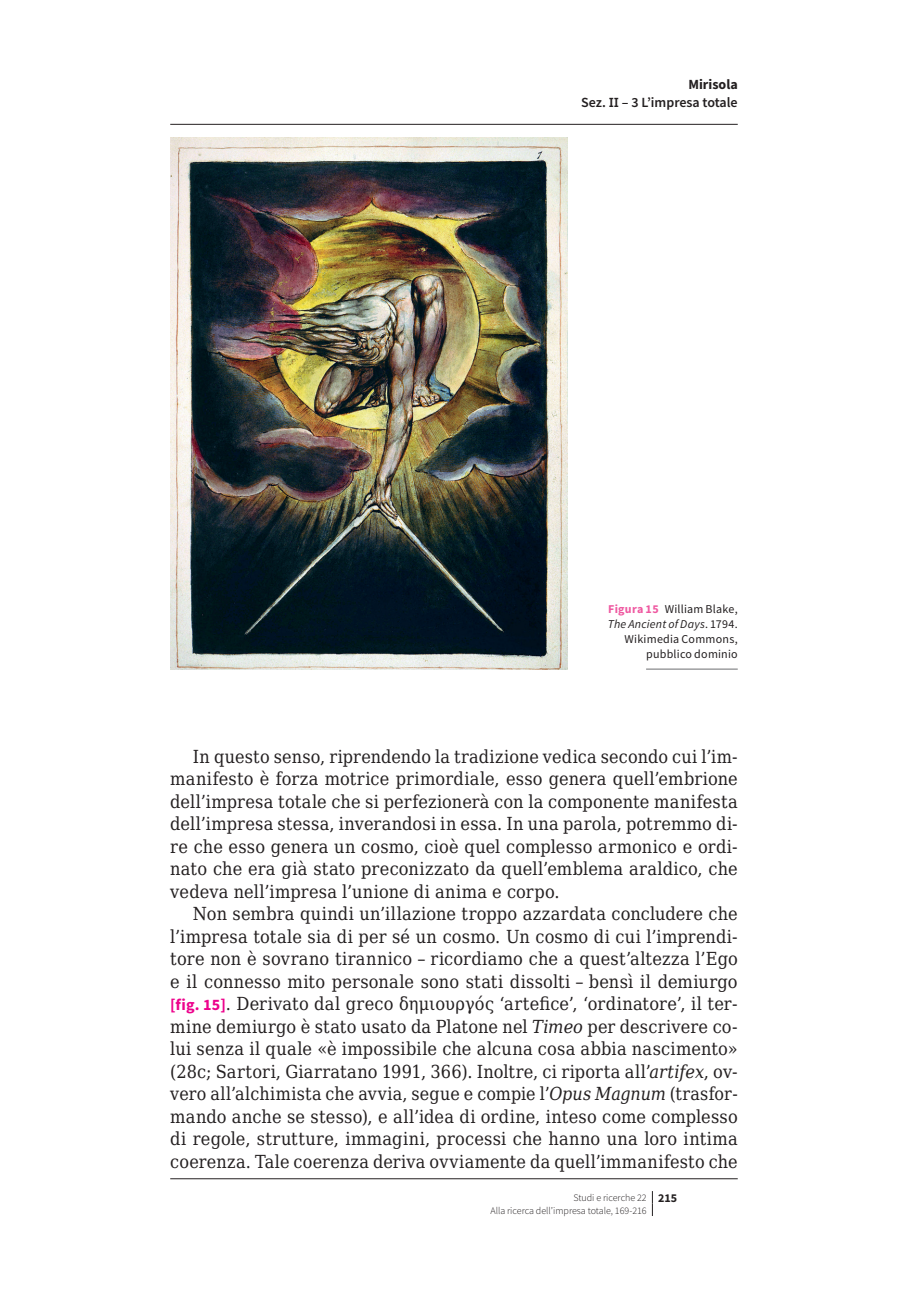
<style>
.page{position:relative;width:908px;height:1304px;background:#fff}
.page>*{position:absolute;margin:0;border:0;box-sizing:border-box;transform-origin:0 0}
.t1{font:18px/22.4px "DejaVu Serif Condensed";letter-spacing:.015em;color:#231f20;text-align:justify}
.t2{font:600 14px "Source Sans Pro";color:#231f20}
.t3{font:700 14px "Source Sans Pro";color:#231f20}
.t4{font:12px/15px "Source Sans Pro";letter-spacing:.02em;color:#231f20;text-align:right}
.t5{font:300 10px/12.4px "Source Sans Pro";color:#231f20}
.s1{font-weight:700;color:#ef59a1}
.s2{font-style:italic}
.s3{font-family:"Source Sans Pro";font-weight:700;font-size:16px;color:#ed028c}
.s4{font-weight:700;font-size:12px}
</style>
<div class="page">
<hr style="left:170px;top:124px;width:567px;height:1px;background:#231f20">
<hr style="left:170px;top:1178px;width:567px;height:1px;background:#231f20">
<svg style="left:651px;top:1191px;width:1px;height:25px"></svg>
<img style="left:170px;top:137px;width:397px;height:532px">
<hr style="left:645px;top:669px;width:92px;height:1px;background:#6c6d70">
<p class="t3" style="left:688px;top:75px;width:51px">Mirisola</p>
<p class="t2" style="left:581px;top:94px;width:158px">Sez. ΙΙ – 3 L’impresa totale</p>
<p class="t4" style="left:607px;top:601px;width:131px"><span class="s1">Figura 15</span> William Blake,<br><span class="s2">The Ancient of Days</span>. 1794.<br>Wikimedia Commons, pubblico dominio</p>
<p class="t1" style="left:170px;top:745px;width:568px;text-indent:23px">In questo senso, riprendendo la tradizione vedica secondo cui l’im&shy;manifesto è forza motrice primordiale, esso genera quell’embrione dell’impresa totale che si perfezionerà con la componente manifesta dell’impresa stessa, inverandosi in essa. In una parola, potremmo di&shy;re che esso genera un cosmo, cioè quel complesso armonico e ordi&shy;nato che era già stato preconizzato da quell’emblema araldico, che vedeva nell’impresa l’unione di anima e corpo.</p>
<p class="t1" style="left:170px;top:902px;width:568px;text-indent:23px">Non sembra quindi un’illazione troppo azzardata concludere che l’impresa totale sia di per sé un cosmo. Un cosmo di cui l’imprendi&shy;tore non è sovrano tirannico – ricordiamo che a quest’altezza l’Ego e il connesso mito personale sono stati dissolti – bensì il demiurgo <span class="s3">[fig. 15]</span>. Derivato dal greco δημιουργός ‘artefice’, ‘ordinatore’, il ter&shy;mine demiurgo è stato usato da Platone nel <span class="s2">Timeo</span> per descrivere co&shy;lui senza il quale «è impossibile che alcuna cosa abbia nascimento» (28c; Sartori, Giarratano 1991, 366). Inoltre, ci riporta all’<span class="s2">artifex</span>, ov&shy;vero all’alchimista che avvia, segue e compie l’<span class="s2">Opus Magnum</span> (trasfor&shy;mando anche se stesso), e all’idea di ordine, inteso come complesso di regole, strutture, immagini, processi che hanno una loro intima coerenza. Tale coerenza deriva ovviamente da quell’immanifesto che</p>
<p class="t5" style="left:490px;top:1191px;width:188px;text-indent:83px">Studi e ricerche 22 <span class="s4">215<br></span>Alla ricerca dell’impresa totale, 169-216</p>
</div>
